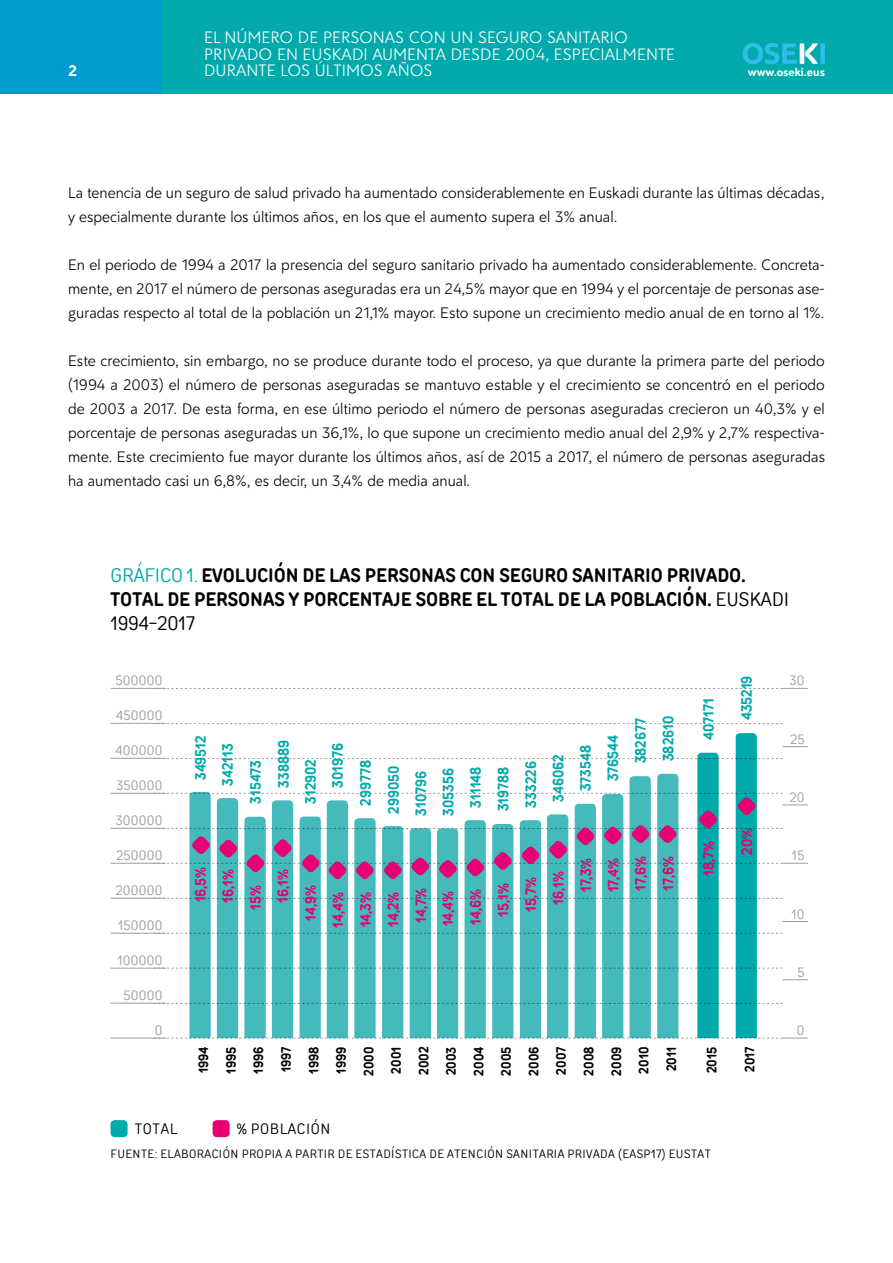
<style>
.page{position:relative;width:893px;height:1263px;background:#fff}
.page>*{position:absolute;margin:0;border:0;box-sizing:border-box;transform-origin:0 0}
.t1{font:700 19.5px/24px "TT Rounds Condensed";color:#000}
.t2{font:300 18px/16.5px "Clarika Geometric";color:#fff}
.t3{font:300 16.5px/24px "Clarika Grotesque";color:#000;text-align:justify;scale:.96 1}
.t4{font:700 16.5px "Clarika Grotesque";color:#fff;scale:.96 1}
.t5{font:700 15px "TT Rounds Condensed";color:#00a9ab;scale:.96 1}
.t6{font:700 15px "TT Rounds Condensed";color:#e60071;scale:.96 1}
.t7{font:15px "TT Rounds Condensed";letter-spacing:.04em;color:#000}
.t8{font:700 13.5px/27.5px "TT Rounds Condensed";color:#000;text-align:center;scale:.96 1}
.t9{font:13.5px "TT Rounds Condensed";letter-spacing:.02em;color:#9d9d9c}
.t10{font:12px "TT Rounds Condensed";letter-spacing:.04em;color:#000}
.t11{font:700 12px "Clarika Grotesque";color:#fff;scale:.96 1}
.s1{font-weight:400;color:#00a9ab}
.s2{font-weight:400}
</style>
<div class="page">
<div style="left:154px;top:0;width:739px;height:94px;background:#00a9ab"></div>
<div style="left:0;top:0;width:162px;height:94px;background:#009cd0"></div>
<svg style="left:743px;top:43px;width:82px;height:21px"></svg>
<div style="left:111px;top:1120px;width:17px;height:17px;background:#00a9ab;border-radius:4px"></div>
<div style="left:213px;top:1120px;width:17px;height:17px;background:#e60071;border-radius:4px"></div>
<svg style="left:166px;top:723px;width:616px;height:1px"></svg>
<hr style="left:111px;top:688px;width:55px;height:1px;background:#9d9d9c">
<hr style="left:111px;top:723px;width:55px;height:1px;background:#9d9d9c">
<hr style="left:111px;top:758px;width:55px;height:1px;background:#9d9d9c">
<hr style="left:111px;top:793px;width:55px;height:1px;background:#9d9d9c">
<hr style="left:111px;top:828px;width:55px;height:1px;background:#9d9d9c">
<hr style="left:111px;top:863px;width:55px;height:1px;background:#9d9d9c">
<hr style="left:111px;top:898px;width:55px;height:1px;background:#9d9d9c">
<hr style="left:111px;top:933px;width:55px;height:1px;background:#9d9d9c">
<hr style="left:111px;top:968px;width:55px;height:1px;background:#9d9d9c">
<hr style="left:111px;top:1003px;width:55px;height:1px;background:#9d9d9c">
<hr style="left:111px;top:1038px;width:55px;height:1px;background:#9d9d9c">
<svg style="left:156px;top:688px;width:652px;height:1px"></svg>
<svg style="left:154px;top:733px;width:654px;height:306px"></svg>
<p class="t2" style="left:204px;top:28px;width:470px">EL NÚMERO DE PERSONAS CON UN SEGURO SANITARIO<br>PRIVADO EN EUSKADI AUMENTA DESDE 2004, ESPECIALMENTE</p>
<p class="t4" style="left:68px;top:60px;width:11px">2</p>
<p class="t2" style="left:204px;top:61px;width:230px">DURANTE LOS ÚLTIMOS AÑOS</p>
<p class="t11" style="left:748px;top:64px;width:82px">www.oseki.eus</p>
<p class="t3" style="left:68px;top:180px;width:790px">La tenencia de un seguro de salud privado ha aumentado considerablemente en Euskadi durante las últimas décadas, y especialmente durante los últimos años, en los que el aumento supera el 3% anual.</p>
<p class="t3" style="left:68px;top:252px;width:790px">En el periodo de 1994 a 2017 la presencia del seguro sanitario privado ha aumentado considerablemente. Concreta&shy;mente, en 2017 el número de personas aseguradas era un 24,5% mayor que en 1994 y el porcentaje de personas ase&shy;guradas respecto al total de la población un 21,1% mayor. Esto supone un crecimiento medio anual de en torno al 1%.</p>
<p class="t3" style="left:68px;top:348px;width:790px">Este crecimiento, sin embargo, no se produce durante todo el proceso, ya que durante la primera parte del periodo (1994 a 2003) el número de personas aseguradas se mantuvo estable y el crecimiento se concentró en el periodo de 2003 a 2017. De esta forma, en ese último periodo el número de personas aseguradas crecieron un 40,3% y el porcentaje de personas aseguradas un 36,1%, lo que supone un crecimiento medio anual del 2,9% y 2,7% respectiva&shy;mente. Este crecimiento fue mayor durante los últimos años, así de 2015 a 2017, el número de personas aseguradas ha aumentado casi un 6,8%, es decir, un 3,4% de media anual.</p>
<p class="t1" style="left:111px;top:563px;width:680px"><span class="s1">GRÁFICO 1.</span> EVOLUCIÓN DE LAS PERSONAS CON SEGURO SANITARIO PRIVADO.<br>TOTAL DE PERSONAS Y PORCENTAJE SOBRE EL TOTAL DE LA POBLACIÓN. <span class="s2">EUSKADI<br>1994-2017</span></p>
<p class="t9" style="left:116px;top:672px;width:48px">500000</p>
<p class="t9" style="left:116px;top:707px;width:48px">450000</p>
<p class="t9" style="left:116px;top:742px;width:48px">400000</p>
<p class="t9" style="left:116px;top:777px;width:47px">350000</p>
<p class="t9" style="left:116px;top:812px;width:48px">300000</p>
<p class="t9" style="left:116px;top:847px;width:48px">250000</p>
<p class="t9" style="left:116px;top:881px;width:48px">200000</p>
<p class="t9" style="left:118px;top:916px;width:46px">150000</p>
<p class="t9" style="left:117px;top:951px;width:47px">100000</p>
<p class="t9" style="left:123px;top:986px;width:40px">50000</p>
<p class="t9" style="left:155px;top:1021px;width:9px">0</p>
<p class="t5" style="left:190px;top:780px;width:48px;rotate:-90deg">349512</p>
<p class="t5" style="left:217px;top:786px;width:46px;rotate:-90deg">342113</p>
<p class="t5" style="left:245px;top:804px;width:47px;rotate:-90deg">315473</p>
<p class="t5" style="left:273px;top:788px;width:51px;rotate:-90deg">338889</p>
<p class="t5" style="left:300px;top:804px;width:48px;rotate:-90deg">312902</p>
<p class="t5" style="left:328px;top:787px;width:48px;rotate:-90deg">301976</p>
<p class="t5" style="left:355px;top:806px;width:49px;rotate:-90deg">299778</p>
<p class="t5" style="left:383px;top:813px;width:52px;rotate:-90deg">299050</p>
<p class="t5" style="left:411px;top:816px;width:48px;rotate:-90deg">310796</p>
<p class="t5" style="left:438px;top:816px;width:51px;rotate:-90deg">305356</p>
<p class="t5" style="left:466px;top:807px;width:44px;rotate:-90deg">311148</p>
<p class="t5" style="left:493px;top:811px;width:48px;rotate:-90deg">319788</p>
<p class="t5" style="left:521px;top:807px;width:50px;rotate:-90deg">333226</p>
<p class="t5" style="left:548px;top:802px;width:51px;rotate:-90deg">346062</p>
<p class="t5" style="left:576px;top:791px;width:50px;rotate:-90deg">373548</p>
<p class="t5" style="left:603px;top:781px;width:50px;rotate:-90deg">376544</p>
<p class="t5" style="left:631px;top:763px;width:48px;rotate:-90deg">382677</p>
<p class="t5" style="left:658px;top:761px;width:49px;rotate:-90deg">382610</p>
<p class="t6" style="left:190px;top:902px;width:39px;rotate:-90deg">16,5%</p>
<p class="t6" style="left:218px;top:903px;width:36px;rotate:-90deg">16,1%</p>
<p class="t6" style="left:246px;top:909px;width:27px;rotate:-90deg">15%</p>
<p class="t6" style="left:273px;top:903px;width:36px;rotate:-90deg">16,1%</p>
<p class="t6" style="left:301px;top:920px;width:39px;rotate:-90deg">14,9%</p>
<p class="t6" style="left:328px;top:927px;width:38px;rotate:-90deg">14,4%</p>
<p class="t6" style="left:355px;top:927px;width:38px;rotate:-90deg">14,3%</p>
<p class="t6" style="left:383px;top:927px;width:38px;rotate:-90deg">14,2%</p>
<p class="t6" style="left:411px;top:923px;width:37px;rotate:-90deg">14,7%</p>
<p class="t6" style="left:438px;top:926px;width:38px;rotate:-90deg">14,4%</p>
<p class="t6" style="left:466px;top:925px;width:39px;rotate:-90deg">14,6%</p>
<p class="t6" style="left:493px;top:916px;width:36px;rotate:-90deg">15,1%</p>
<p class="t6" style="left:521px;top:912px;width:37px;rotate:-90deg">15,7%</p>
<p class="t6" style="left:548px;top:905px;width:36px;rotate:-90deg">16,1%</p>
<p class="t6" style="left:576px;top:892px;width:37px;rotate:-90deg">17,3%</p>
<p class="t6" style="left:603px;top:892px;width:37px;rotate:-90deg">17,4%</p>
<p class="t6" style="left:631px;top:891px;width:38px;rotate:-90deg">17,6%</p>
<p class="t6" style="left:658px;top:891px;width:38px;rotate:-90deg">17,6%</p>
<p class="t5" style="left:698px;top:740px;width:45px;rotate:-90deg">407171</p>
<p class="t5" style="left:736px;top:720px;width:48px;rotate:-90deg">435219</p>
<p class="t6" style="left:698px;top:875px;width:38px;rotate:-90deg">18,7%</p>
<p class="t6" style="left:737px;top:855px;width:29px;rotate:-90deg">20%</p>
<p class="t8" style="left:190px;top:1076px;width:32px;rotate:-90deg">1994<br>1995<br>1996<br>1997<br>1998<br>1999<br>2000<br>2001<br>2002<br>2003<br>2004<br>2005<br>2006<br>2007<br>2008<br>2009<br>2010<br>2011</p>
<p class="t8" style="left:698px;top:1073px;width:29px;rotate:-90deg">2015</p>
<p class="t8" style="left:736px;top:1072px;width:28px;rotate:-90deg">2017</p>
<p class="t7" style="left:135px;top:1119px;width:44px">TOTAL</p>
<p class="t7" style="left:237px;top:1119px;width:95px">% POBLACIÓN</p>
<p class="t10" style="left:111px;top:1146px;width:23px">FUENTE</p>
<p class="t10" style="left:155px;top:1146px;width:301px">: ELABORACIÓN PROPIA A PARTIR DE ESTADÍSTICA DE ATEN</p>
<p class="t10" style="left:476px;top:1146px;width:236px">CIÓN SAN ITARIA PRIVADA (EASP17) EUSTAT</p>
<p class="t9" style="left:790px;top:672px;width:16px">30</p>
<p class="t9" style="left:790px;top:730px;width:16px">25</p>
<p class="t9" style="left:790px;top:788px;width:16px">20</p>
<p class="t9" style="left:792px;top:847px;width:14px">15</p>
<p class="t9" style="left:791px;top:905px;width:15px">10</p>
<p class="t9" style="left:797px;top:963px;width:9px">5</p>
<p class="t9" style="left:797px;top:1021px;width:9px">0</p>
</div>
